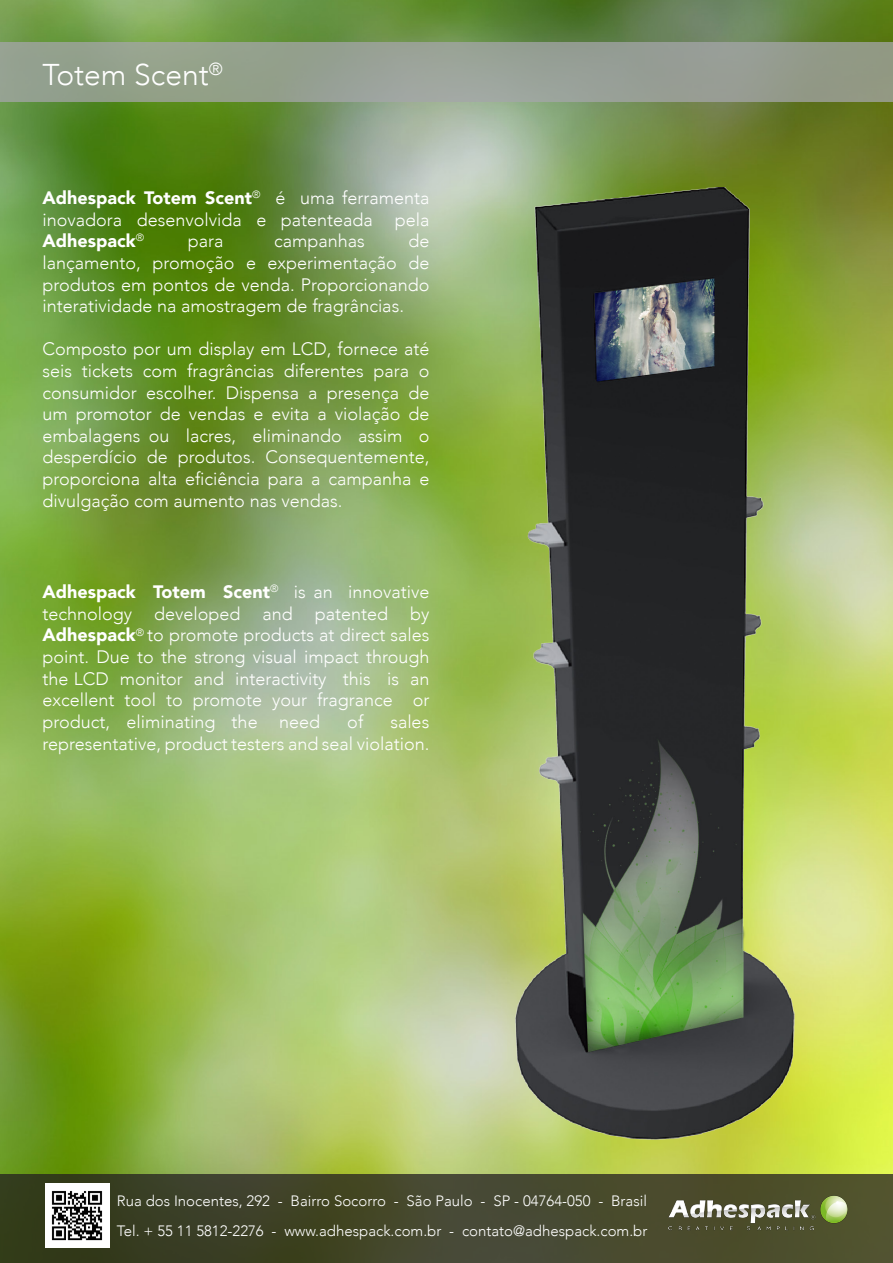
<style>
.page{position:relative;width:893px;height:1263px;background:#fff}
.page>*{position:absolute;margin:0;border:0;box-sizing:border-box;transform-origin:0 0}
.Titulo{font:300 30px "Avenir";color:#fff}
.Corpo_texto{font:300 18px/21.6px "Avenir";color:#fff;text-align:justify}
.t1{font:300 15px/30.2px "Avenir";color:#fff}
.s1{font-weight:900}
</style>
<div class="page">
<img style="left:0;top:0;width:893px;height:1174px">
<svg style="left:0;top:43px;width:893px;height:59px;background:#959f91"></svg>
<svg style="left:0;top:1174px;width:893px;height:89px;background:#42462a"></svg>
<img style="left:659px;top:1186px;width:193px;height:56px">
<img style="left:45px;top:1183px;width:64px;height:64px">
<img style="left:516px;top:188px;width:278px;height:952px">
<p class="Titulo" style="left:43px;top:57px;width:182px">Totem Scent<sup>®</sup></p>
<p class="Corpo_texto" style="left:43px;top:187px;width:388px"><span class="s1">Adhespack Totem Scent</span><sup>®</sup> é uma ferramenta inovadora desenvolvida e patenteada pela <span class="s1">Adhespack</span><sup>®</sup></p>
<p class="Corpo_texto" style="left:43px;top:230px;width:388px;text-indent:366px">de lançamento, promoção e experimentação de produtos em pontos de venda. Proporcionando interatividade na amostragem de fragrâncias.</p>
<p class="Corpo_texto" style="left:43px;top:338px;width:388px">Composto por um display em LCD, fornece até seis tickets com fragrâncias diferentes para o consumidor escolher. Dispensa a presença de um promotor de vendas e evita a violação de embalagens ou lacres, eliminando assim o desperdício de produtos. Consequentemente, proporciona alta eficiência para a campanha e divulgação com aumento nas vendas.</p>
<p class="Corpo_texto" style="left:188px;top:230px;width:37px">para</p>
<p class="Corpo_texto" style="left:274px;top:230px;width:92px">campanhas</p>
<p class="Corpo_texto" style="left:43px;top:581px;width:388px"><span class="s1">Adhespack Totem Scent</span><sup>®</sup> is an innovative technology developed and patented by <span class="s1">Adhespack</span><sup>®</sup> to promote products at direct sales point. Due to the strong visual impact through the LCD monitor and interactivity this is an excellent tool to promote your fragrance or product, eliminating the need</p>
<p class="Corpo_texto" style="left:347px;top:711px;width:18px">of</p>
<p class="Corpo_texto" style="left:43px;top:711px;width:388px;text-align:right">sales<br>representative, product testers and seal violation.</p>
<p class="t1" style="left:117px;top:1185px;width:532px">Rua dos Inocentes, 292 - Bairro Socorro - São Paulo - SP - 04764-050 - Brasil<br>Tel. + 55 11 5812-2276 - www.adhespack.com.br - contato@adhespack.com.br</p>
</div>
